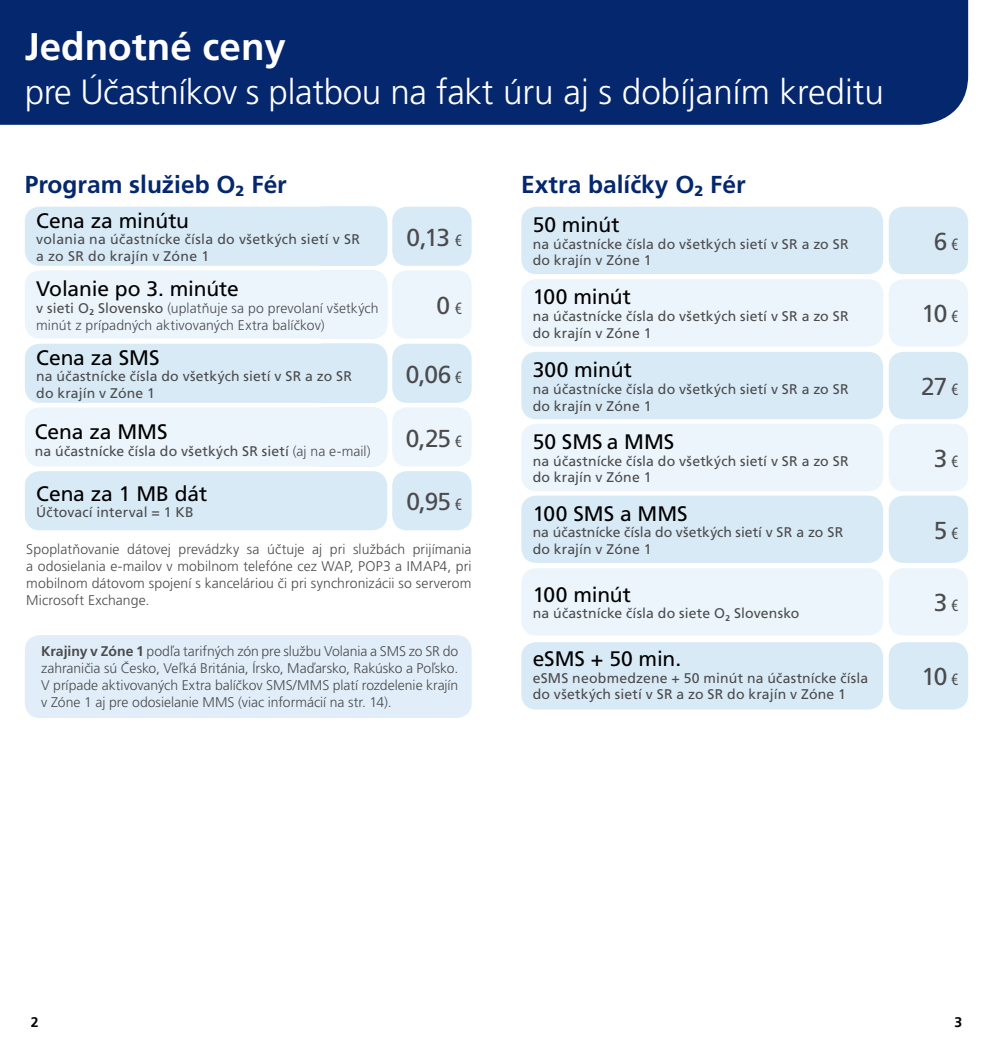
<style>
.page{position:relative;width:993px;height:1042px;background:#fff}
.page>*{position:absolute;margin:0;border:0;box-sizing:border-box;transform-origin:0 0}
.t1{font:700 38.5px "Frutiger CE";color:#fff}
.t2{font:300 35px "Frutiger CE";letter-spacing:-.01em;color:#fff}
.t3{font:24.5px "Frutiger CE";letter-spacing:-.05em;color:#4b4b4d}
.t4{font:700 24.5px "Frutiger CE";color:#04276e}
.t5{font:21px "Frutiger CE";letter-spacing:-.005em;color:#000}
.t6{font:14px/16.8px "Frutiger CE";letter-spacing:.01em;color:#4b4b4d}
.t7{font:300 14px/16.8px "Frutiger CE";letter-spacing:.005em;color:#4b4b4d;text-align:justify}
.t8{font:700 14px "Frutiger CE";color:#000}
.s1{font-weight:400}
.s2{font-weight:300}
.s3{font-family:"Myriad Pro";font-stretch:condensed;font-size:17.5px}
.s4{font-weight:700}
</style>
<div class="page">
<div style="left:0;top:0;width:967px;height:125px;background:#04276e"></div>
<div style="left:392px;top:207px;width:79px;height:59px;background:#d9eaf7;border-radius:15px"></div>
<div style="left:392px;top:270px;width:79px;height:69px;background:#ecf5fb;border-radius:15px"></div>
<div style="left:392px;top:344px;width:79px;height:59px;background:#d9eaf7;border-radius:15px"></div>
<div style="left:392px;top:407px;width:79px;height:59px;background:#ecf5fb;border-radius:15px"></div>
<div style="left:25px;top:207px;width:362px;height:59px;background:#d9eaf7;border-radius:15px"></div>
<div style="left:25px;top:270px;width:362px;height:69px;background:#ecf5fb;border-radius:15px"></div>
<div style="left:25px;top:344px;width:362px;height:59px;background:#d9eaf7;border-radius:15px"></div>
<div style="left:25px;top:407px;width:362px;height:59px;background:#ecf5fb;border-radius:15px"></div>
<div style="left:25px;top:471px;width:362px;height:59px;background:#d9eaf7;border-radius:15px"></div>
<div style="left:392px;top:471px;width:79px;height:59px;background:#d9eaf7;border-radius:15px"></div>
<div style="left:521px;top:642px;width:361px;height:67px;background:#d9eaf7;border-radius:15px"></div>
<div style="left:25px;top:635px;width:446px;height:83px;background:#e1eef9;border-radius:15px"></div>
<div style="left:521px;top:495px;width:361px;height:68px;background:#d9eaf7;border-radius:15px"></div>
<div style="left:521px;top:568px;width:361px;height:67px;background:#ecf5fb;border-radius:15px"></div>
<div style="left:521px;top:424px;width:361px;height:67px;background:#ecf5fb;border-radius:15px"></div>
<div style="left:521px;top:279px;width:361px;height:67px;background:#ecf5fb;border-radius:15px"></div>
<div style="left:521px;top:207px;width:361px;height:67px;background:#d9eaf7;border-radius:15px"></div>
<div style="left:521px;top:352px;width:361px;height:67px;background:#d9eaf7;border-radius:15px"></div>
<div style="left:888px;top:642px;width:79px;height:67px;background:#d9eaf7;border-radius:15px"></div>
<div style="left:888px;top:495px;width:79px;height:68px;background:#d9eaf7;border-radius:15px"></div>
<div style="left:888px;top:568px;width:79px;height:67px;background:#ecf5fb;border-radius:15px"></div>
<div style="left:888px;top:424px;width:79px;height:67px;background:#ecf5fb;border-radius:15px"></div>
<div style="left:888px;top:279px;width:79px;height:67px;background:#ecf5fb;border-radius:15px"></div>
<div style="left:888px;top:207px;width:79px;height:67px;background:#d9eaf7;border-radius:15px"></div>
<div style="left:888px;top:352px;width:79px;height:67px;background:#d9eaf7;border-radius:15px"></div>
<h1 class="t1" style="left:25px;top:24px;width:262px">Jednotné ceny</h1>
<h2 class="t2" style="left:25px;top:72px;width:860px">pre Účastníkov s platbou na fakt úru aj s dobíjaním kreditu</h2>
<h3 class="t4" style="left:25px;top:170px;width:263px">Program služieb O<sub>2</sub> Fér</h3>
<h3 class="t5" style="left:36px;top:208px;width:154px">Cena za minútu</h3>
<p class="t6" style="left:36px;top:231px;width:325px">volania na účastnícke čísla do všetkých sietí v SR a zo SR do krajín v Zóne 1</p>
<h3 class="t5" style="left:36px;top:277px;width:204px">Volanie po 3. minúte</h3>
<p class="t7" style="left:36px;top:299px;width:344px"><span class="s1">v sieti O</span><sub>2</sub> <span class="s1">Slovensko</span> (uplatňuje sa po prevolaní všetkých minút z prípadných aktivovaných Extra balíčkov)</p>
<h3 class="t5" style="left:36px;top:345px;width:125px">Cena za SMS</h3>
<p class="t6" style="left:36px;top:368px;width:317px">na účastnícke čísla do všetkých sietí v SR a zo SR do krajín v Zóne 1</p>
<h3 class="t5" style="left:35px;top:420px;width:134px">Cena za MMS</h3>
<p class="t6" style="left:35px;top:443px;width:337px">na účastnícke čísla do všetkých SR sietí <span class="s2">(aj na e-mail)</span></p>
<h3 class="t5" style="left:36px;top:481px;width:172px">Cena za 1 MB dát</h3>
<p class="t6" style="left:36px;top:504px;width:159px">Účtovací interval = 1 KB</p>
<h3 class="t3" style="left:406px;top:223px;width:57px">0,13 <span class="s3">€</span></h3>
<h3 class="t3" style="left:436px;top:292px;width:27px">0 <span class="s3">€</span></h3>
<h3 class="t3" style="left:405px;top:360px;width:57px">0,06 <span class="s3">€</span></h3>
<h3 class="t3" style="left:406px;top:424px;width:57px">0,25 <span class="s3">€</span></h3>
<h3 class="t3" style="left:406px;top:488px;width:57px">0,95 <span class="s3">€</span></h3>
<p class="t7" style="left:26px;top:541px;width:446px">Spoplatňovanie dátovej prevádzky sa účtuje aj pri službách prijímania a odosielania e-mailov v mobilnom telefóne cez WAP, POP3 a IMAP4, pri mobilnom dátovom spojení s kanceláriou či pri synchronizácii so serverom Microsoft Exchange.</p>
<p class="t7" style="left:41px;top:643px;width:418px"><span class="s4">Krajiny v Zóne 1</span> podľa tarifných zón pre službu Volania a SMS zo SR do zahraničia sú Česko, Veľká Británia, Írsko, Maďarsko, Rakúsko a Poľsko.<br>V prípade aktivovaných Extra balíčkov SMS/MMS platí rozdelenie krajín v Zóne 1 aj pre odosielanie MMS (viac informácií na str. 14).</p>
<h3 class="t4" style="left:521px;top:170px;width:226px">Extra balíčky O<sub>2</sub> Fér</h3>
<h3 class="t5" style="left:532px;top:212px;width:88px">50 minút</h3>
<p class="t6" style="left:532px;top:235px;width:317px">na účastnícke čísla do všetkých sietí v SR a zo SR do krajín v Zóne 1</p>
<h3 class="t5" style="left:532px;top:285px;width:100px">100 minút</h3>
<p class="t6" style="left:532px;top:308px;width:317px">na účastnícke čísla do všetkých sietí v SR a zo SR do krajín v Zóne 1</p>
<h3 class="t5" style="left:532px;top:358px;width:101px">300 minút</h3>
<p class="t6" style="left:532px;top:380px;width:317px">na účastnícke čísla do všetkých sietí v SR a zo SR do krajín v Zóne 1</p>
<h3 class="t5" style="left:532px;top:429px;width:143px">50 SMS a MMS</h3>
<p class="t6" style="left:532px;top:452px;width:317px">na účastnícke čísla do všetkých sietí v SR a zo SR do krajín v Zóne 1</p>
<h3 class="t5" style="left:532px;top:501px;width:156px">100 SMS a MMS</h3>
<p class="t6" style="left:532px;top:524px;width:312px">na účastnícke čísla do všetkých sietí v SR a zo SR do krajín v Zóne 1</p>
<h3 class="t5" style="left:532px;top:582px;width:100px">100 minút</h3>
<p class="t6" style="left:532px;top:605px;width:268px">na účastnícke čísla do siete O<sub>2</sub> Slovensko</p>
<h3 class="t5" style="left:532px;top:646px;width:150px">eSMS + 50 min.</h3>
<p class="t6" style="left:532px;top:669px;width:337px">eSMS neobmedzene + 50 minút na účastnícke čísla do všetkých sietí v SR a zo SR do krajín v Zóne 1</p>
<h3 class="t3" style="left:933px;top:227px;width:26px">6<span class="s3">€</span></h3>
<h3 class="t3" style="left:921px;top:300px;width:38px">10 <span class="s3">€</span></h3>
<h3 class="t3" style="left:920px;top:373px;width:38px">27 <span class="s3">€</span></h3>
<h3 class="t3" style="left:933px;top:444px;width:26px">3<span class="s3">€</span></h3>
<h3 class="t3" style="left:933px;top:516px;width:26px">5<span class="s3">€</span></h3>
<h3 class="t3" style="left:933px;top:589px;width:26px">3<span class="s3">€</span></h3>
<h3 class="t3" style="left:921px;top:663px;width:38px">10 <span class="s3">€</span></h3>
<p class="t8" style="left:31px;top:1014px;width:9px">2</p>
<p class="t8" style="left:954px;top:1014px;width:9px">3</p>
</div>
